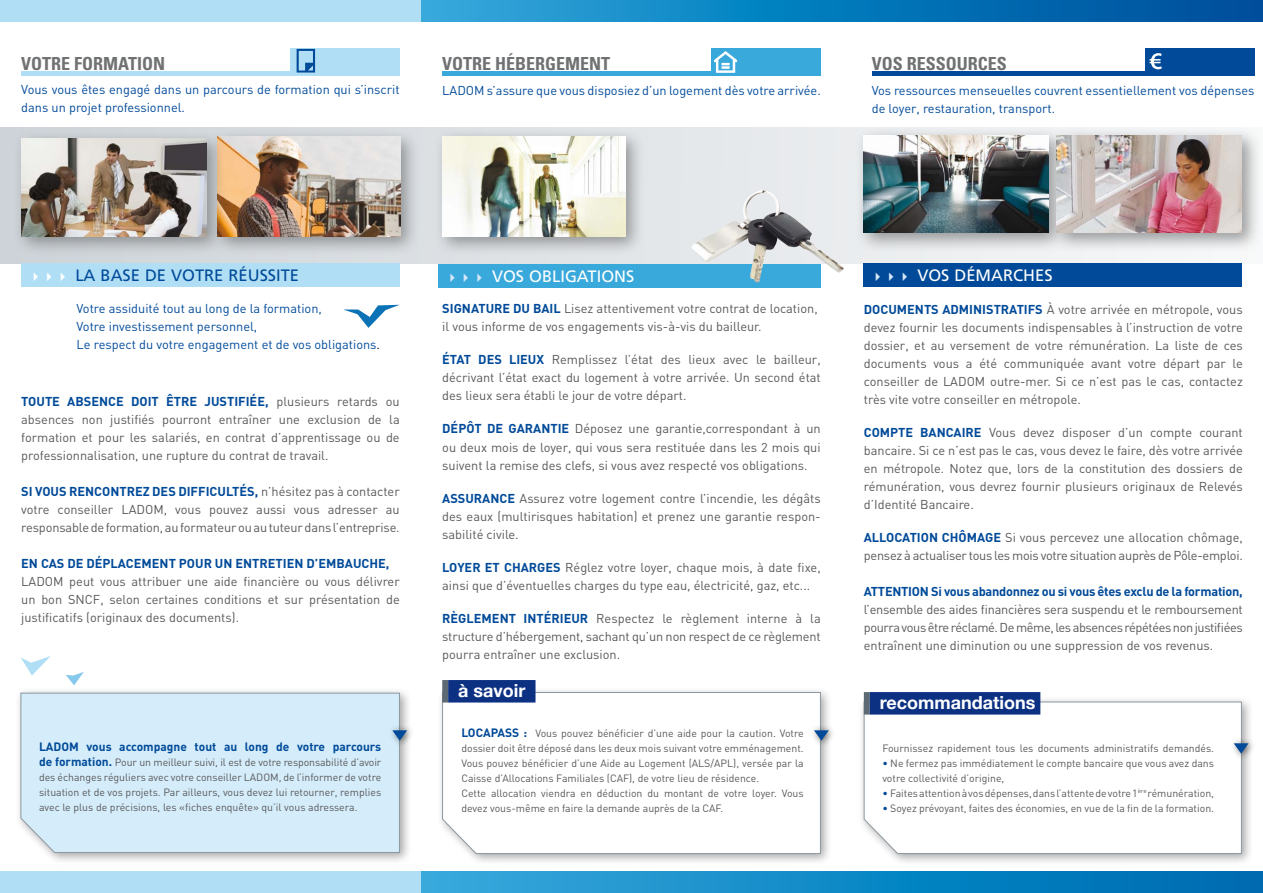
<style>
.page{position:relative;width:1263px;height:893px;background:#fff}
.page>*{position:absolute;margin:0;border:0;box-sizing:border-box;transform-origin:0 0}
.t1{font:700 condensed 18px "Univers LT Std";color:#707172}
.t2{font:700 18px "Helvetica Neue";color:#fff}
.t3{font:16.5px "Frutiger LT Std";color:#fff}
.t4{font:16.5px "Frutiger LT Std";color:#004a99}
.t5{font:12.75px/18px "DIN";color:#58585a;text-align:justify}
.t6{font:12.75px/18px "DIN";color:#004a99}
.t7{font:12.75px/18px "DIN";letter-spacing:-.02em;color:#58585a}
.t8{font:700 12.75px "DIN";letter-spacing:-.02em;color:#004a99}
.t9{font:700 12.75px "DIN";color:#004a99}
.t10{font:700 12px "DIN";color:#004a99}
.t11{font:10.5px/15px "DIN";color:#58585a}
.s1{color:#fff}
.s2{color:#d5e7f6}
.s3{color:#000}
.s4{font-weight:700;color:#004a99}
.s5{font-weight:700;font-size:12px;color:#004a99}
.s6{color:#004a99}
</style>
<div class="page">
<div style="left:0;top:128px;width:1263px;height:136px;background:linear-gradient(to right,#cdd3d8,#f8f9fa)"></div>
<div style="left:438px;top:264px;width:383px;height:24px;background:#39a9dc"></div>
<div style="left:21px;top:263px;width:379px;height:23px;background:#b0dff5"></div>
<div style="left:863px;top:264px;width:379px;height:23px;background:#004a99"></div>
<div style="left:210px;top:128px;width:210px;height:128px;background:#707172;opacity:.7"></div>
<img style="left:227px;top:136px;width:173px;height:100px">
<div style="left:434px;top:128px;width:211px;height:128px;background:#707172;opacity:.7"></div>
<img style="left:442px;top:136px;width:183px;height:100px">
<div style="left:13px;top:130px;width:214px;height:126px;background:#707172;opacity:.7"></div>
<img style="left:21px;top:138px;width:185px;height:98px">
<div style="left:855px;top:127px;width:214px;height:126px;background:#707172;opacity:.7"></div>
<img style="left:863px;top:135px;width:185px;height:98px">
<div style="left:1049px;top:127px;width:213px;height:126px;background:#707172;opacity:.7"></div>
<img style="left:1057px;top:135px;width:185px;height:98px">
<hr style="left:872px;top:72px;width:382px;height:4px;background:#004a99">
<hr style="left:21px;top:72px;width:340px;height:4px;background:#b0dff5">
<div style="left:1145px;top:48px;width:109px;height:27px;background:#004a99"></div>
<div style="left:290px;top:48px;width:110px;height:27px;background:#b0dff5"></div>
<svg style="left:1149px;top:53px;width:13px;height:16px"></svg>
<svg style="left:297px;top:49px;width:18px;height:24px"></svg>
<hr style="left:442px;top:72px;width:377px;height:4px;background:#39a9dc">
<div style="left:711px;top:48px;width:110px;height:27px;background:#39a9dc"></div>
<svg style="left:714px;top:51px;width:23px;height:22px"></svg>
<svg style="left:343px;top:305px;width:56px;height:23px"></svg>
<img style="left:691px;top:190px;width:152px;height:92px">
<svg style="left:421px;top:0;width:842px;height:21px;background:#0d7abb"></svg>
<div style="left:0;top:0;width:421px;height:21px;background:#b0dff5"></div>
<div style="left:421px;top:872px;width:842px;height:21px;background:linear-gradient(to right,#35a9dc,#006ab0)"></div>
<div style="left:0;top:872px;width:421px;height:21px;background:#b0dff5"></div>
<div style="left:15px;top:687px;width:397px;height:178px;background:#000;opacity:.35"></div>
<div style="left:20px;top:692px;width:380px;height:161px;background:#d5edfa"></div>
<div style="left:387px;top:724px;width:28px;height:24px;background:#000;opacity:.55"></div>
<svg style="left:392px;top:730px;width:15px;height:11px"></svg>
<div style="left:436px;top:686px;width:396px;height:180px;background:#000;opacity:.35"></div>
<svg style="left:442px;top:692px;width:379px;height:162px"></svg>
<div style="left:858px;top:696px;width:395px;height:170px;background:#000;opacity:.35"></div>
<svg style="left:863px;top:701px;width:379px;height:153px"></svg>
<div style="left:809px;top:724px;width:28px;height:24px;background:#000;opacity:.55"></div>
<svg style="left:814px;top:730px;width:15px;height:11px"></svg>
<div style="left:1229px;top:737px;width:27px;height:24px;background:#000;opacity:.55"></div>
<svg style="left:1234px;top:743px;width:14px;height:11px"></svg>
<div style="left:442px;top:680px;width:6px;height:22px;background:#5d6a73"></div>
<div style="left:448px;top:680px;width:87px;height:22px;background:#0c3183"></div>
<div style="left:864px;top:692px;width:6px;height:23px;background:#5d6a73"></div>
<div style="left:870px;top:692px;width:170px;height:23px;background:#0c3183"></div>
<svg style="left:66px;top:672px;width:18px;height:13px"></svg>
<svg style="left:21px;top:656px;width:30px;height:20px"></svg>
<h1 class="t1" style="left:21px;top:52px;width:145px">VOTRE FORMATION</h1>
<h1 class="t1" style="left:442px;top:52px;width:170px">VOTRE HÉBERGEMENT</h1>
<h1 class="t1" style="left:872px;top:52px;width:137px">VOS RESSOURCES</h1>
<p class="t6" style="left:21px;top:80px;width:380px">Vous vous êtes engagé dans un parcours de formation qui s’inscrit dans un projet professionnel.</p>
<p class="t6" style="left:442px;top:82px;width:380px">LADOM s’assure que vous disposiez d’un logement dès votre arrivée.</p>
<p class="t6" style="left:872px;top:82px;width:384px">Vos ressources menseuelles couvrent essentiellement vos dépenses de loyer, restauration, transport.</p>
<p class="t4" style="left:29px;top:266px;width:272px"><span class="s1">✔✔✔</span> LA BASE DE VOTRE RÉUSSITE</p>
<p class="t3" style="left:445px;top:267px;width:190px"><span class="s2">✔✔✔</span> VOS OBLIGATIONS</p>
<p class="t3" style="left:871px;top:266px;width:183px"><span class="s2">✔✔✔</span> VOS DÉMARCHES</p>
<p class="t6" style="left:77px;top:299px;width:305px">Votre assiduité tout au long de la formation,<br>Votre investissement personnel,<br>Le respect du votre engagement et de vos obligations<span class="s3">.</span></p>
<p class="t5" style="left:21px;top:392px;width:380px"><span class="s4">TOUTE ABSENCE DOIT ÊTRE JUSTIFIÉE,</span> plusieurs retards ou absences non justifiés pourront entraîner une exclusion de la formation et pour les salariés, en contrat d’apprentissage ou de professionnalisation, une rupture du contrat de travail.</p>
<p class="t5" style="left:21px;top:482px;width:380px"><span class="s4">SI VOUS RENCONTREZ DES DIFFICULTÉS,</span> n’hésitez pas à contacter votre conseiller LADOM, vous pouvez aussi vous adresser au responsable de formation, au formateur ou au tuteur dans l’entreprise.</p>
<p class="t9" style="left:21px;top:555px;width:370px">EN CAS DE DÉPLACEMENT POUR UN ENTRETIEN D’EMBAUCHE,</p>
<p class="t5" style="left:21px;top:572px;width:380px">LADOM peut vous attribuer une aide financière ou vous délivrer un bon SNCF, selon certaines conditions et sur présentation de justificatifs (originaux des documents).</p>
<p class="t10" style="left:39px;top:738px;width:344px">LADOM vous accompagne tout au long de votre parcours</p>
<p class="t11" style="left:39px;top:754px;width:344px;text-align:justify"><span class="s5">de formation.</span> Pour un meilleur suivi, il est de votre responsabilité d’avoir des échanges réguliers avec votre conseiller LADOM, de l’informer de votre situation et de vos projets. Par ailleurs, vous devez lui retourner, remplies avec le plus de précisions, les «fiches enquête» qu’il vous adressera.</p>
<p class="t5" style="left:442px;top:300px;width:377px"><span class="s4">SIGNATURE DU BAIL</span> Lisez attentivement votre contrat de location, il vous informe de vos engagements vis-à-vis du bailleur.</p>
<p class="t5" style="left:442px;top:351px;width:380px"><span class="s4">ÉTAT DES LIEUX</span> Remplissez l’état des lieux avec le bailleur, décrivant l’état exact du logement à votre arrivée. Un second état des lieux sera établi le jour de votre départ.</p>
<p class="t5" style="left:442px;top:420px;width:380px"><span class="s4">DÉPÔT DE GARANTIE</span> Déposez une garantie,correspondant à un ou deux mois de loyer, qui vous sera restituée dans les 2 mois qui suivent la remise des clefs, si vous avez respecté vos obligations.</p>
<p class="t5" style="left:442px;top:489px;width:380px"><span class="s4">ASSURANCE</span> Assurez votre logement contre l’incendie, les dégâts des eaux (multirisques habitation) et prenez une garantie respon&shy;sabilité civile.</p>
<p class="t5" style="left:442px;top:558px;width:380px"><span class="s4">LOYER ET CHARGES</span> Réglez votre loyer, chaque mois, à date fixe, ainsi que d’éventuelles charges du type eau, électricité, gaz, etc...</p>
<p class="t5" style="left:442px;top:609px;width:380px"><span class="s4">RÈGLEMENT INTÉRIEUR</span> Respectez le règlement interne à la structure d’hébergement, sachant qu’un non respect de ce règlement pourra entraîner une exclusion.</p>
<h1 class="t2" style="left:458px;top:680px;width:69px">à savoir</h1>
<p class="t11" style="left:461px;top:726px;width:344px"><span class="s5">LOCAPASS :</span> Vous pouvez bénéficier d’une aide pour la caution. Votre dossier doit être déposé dans les deux mois suivant votre emménagement.<br>Vous pouvez bénéficier d’une Aide au Logement (ALS/APL), versée par la Caisse d’Allocations Familiales (CAF), de votre lieu de résidence.<br>Cette allocation viendra en déduction du montant de votre loyer. Vous devez vous-même en faire la demande auprès de la CAF.</p>
<p class="t5" style="left:864px;top:300px;width:380px"><span class="s4">DOCUMENTS ADMINISTRATIFS</span> À votre arrivée en métropole, vous devez fournir les documents indispensables à l’instruction de votre dossier, et au versement de votre rémunération. La liste de ces documents vous a été communiquée avant votre départ par le conseiller de LADOM outre-mer. Si ce n’est pas le cas, contactez très vite votre conseiller en métropole.</p>
<p class="t5" style="left:864px;top:423px;width:380px"><span class="s4">COMPTE BANCAIRE</span> Vous devez disposer d’un compte courant bancaire. Si ce n’est pas le cas, vous devez le faire, dès votre arrivée en métropole. Notez que, lors de la constitution des dossiers de rémunération, vous devrez fournir plusieurs originaux de Relevés d’Identité Bancaire.</p>
<p class="t7" style="left:864px;top:528px;width:380px"><span class="s4">ALLOCATION CHÔMAGE</span> Si vous percevez une allocation chômage, pensez à actualiser tous les mois votre situation auprès de Pôle-emploi.</p>
<p class="t8" style="left:864px;top:583px;width:380px">ATTENTION Si vous abandonnez ou si vous êtes exclu de la formation,</p>
<p class="t5" style="left:864px;top:600px;width:380px">l’ensemble des aides financières sera suspendu et le remboursement pourra vous être réclamé. De même, les absences répétées non justifiées entraînent une diminution ou une suppression de vos revenus.</p>
<h1 class="t2" style="left:880px;top:692px;width:157px">recommandations</h1>
<p class="t11" style="left:882px;top:740px;width:333px">Fournissez rapidement tous les documents administratifs demandés.</p>
<p class="t11" style="left:882px;top:755px;width:333px"><span class="s6">•</span> Ne fermez pas immédiatement le compte bancaire que vous avez dans votre collectivité d’origine,</p>
<p class="t11" style="left:882px;top:785px;width:333px"><span class="s6">•</span> Faites attention à vos dépenses, dans l’attente de votre 1<sup>ère</sup> rémunération,</p>
<p class="t11" style="left:882px;top:800px;width:333px"><span class="s6">•</span> Soyez prévoyant, faites des économies, en vue de la fin de la formation.</p>
</div>
